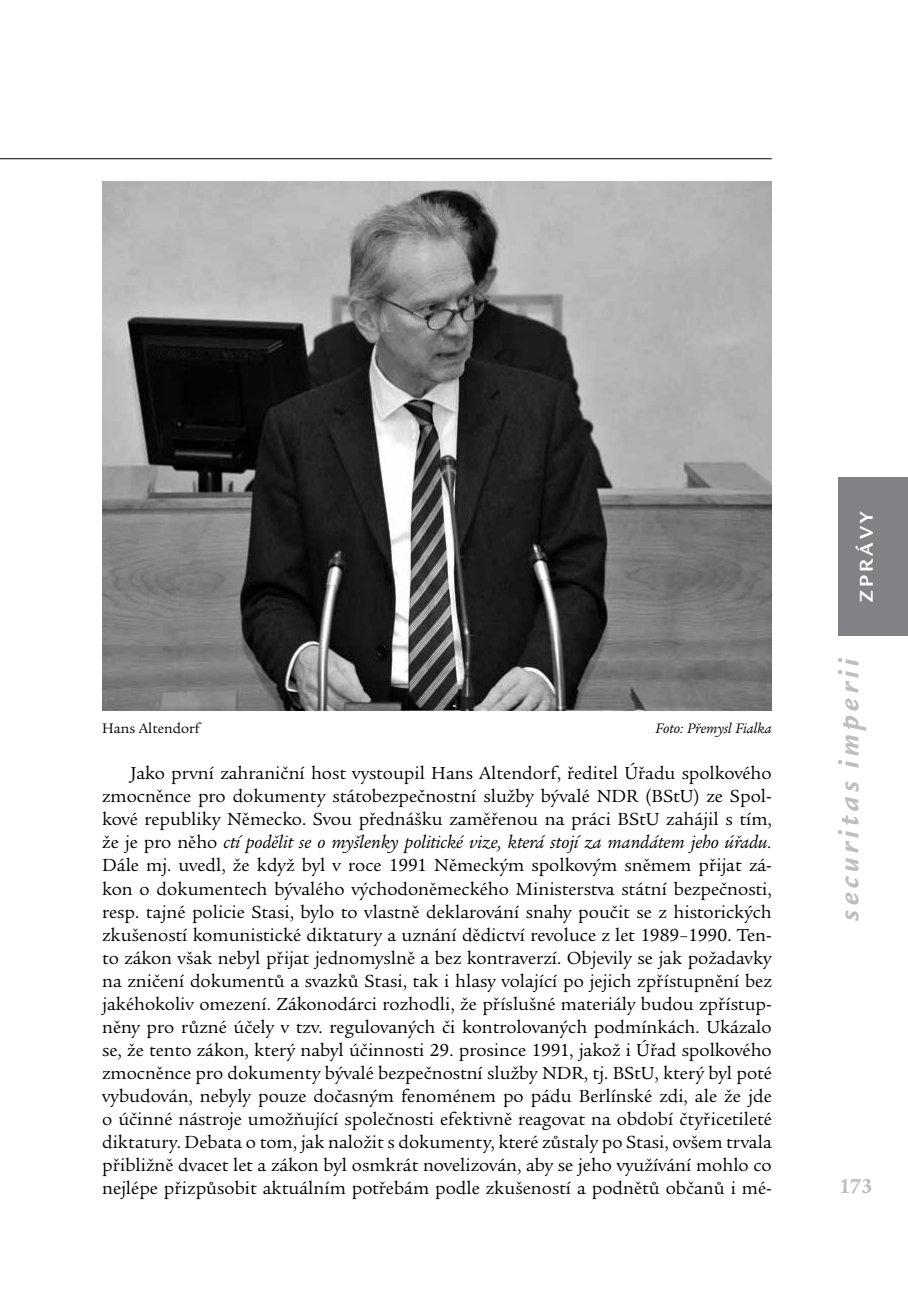
<style>
.page{position:relative;width:908px;height:1304px;background:#fff}
.page>*{position:absolute;margin:0;border:0;box-sizing:border-box;transform-origin:0 0}
.t1{font:italic 700 30px "Legacy Sans Itc TOT";letter-spacing:.15em;color:#bcbec0}
.t2{font:700 22px "Legacy Serif Itc TOT";color:#bcbec0}
.t3{font:700 20px "Legacy Sans Itc TOT";color:#fff}
.t4{font:19px/23px "Legacy Serif Itc TOT";color:#000;text-align:justify}
.t5{font:italic 15px "Legacy Serif Itc TOT";color:#000}
.t6{font:15px "Legacy Serif Itc TOT";color:#000}
.s1{font-style:italic}
</style>
<div class="page">
<hr style="left:0;top:158px;width:771px;height:1px;background:#000">
<div style="left:838px;top:477px;width:69px;height:159px;background:#808285"></div>
<img style="left:102px;top:181px;width:669px;height:529px">
<p class="t6" style="left:102px;top:720px;width:99px">Hans Altendorf</p>
<p class="t5" style="left:655px;top:720px;width:118px">Foto: Přemysl Fialka</p>
<p class="t4" style="left:102px;top:763px;width:670px;text-indent:28px">Jako první zahraniční host vystoupil Hans Altendorf, ředitel Úřadu spolkového zmocněnce pro dokumenty státobezpečnostní služby bývalé NDR</p>
<p class="t4" style="left:102px;top:786px;width:671px;text-indent:543px">(BStU) ze Spol&shy;kové republiky Německo. Svou přednášku zaměřenou na práci BStU zahájil s tím, že je pro něho <span class="s1">ctí podělit se o myšlenky politické vize, která stojí za mandátem jeho úřadu.<br></span>Dále mj. uvedl, že když byl v roce 1991 Německým spolkovým sněmem přijat zá&shy;kon o dokumentech bývalého východoněmeckého Ministerstva státní bezpečnosti, resp. tajné policie Stasi, bylo to vlastně deklarování snahy poučit se z historických zkušeností komunistické diktatury a uznání dědictví revoluce z let 1989–1990. Ten&shy;to zákon však nebyl přijat jednomyslně a bez kontraverzí. Objevily se jak požadavky na zničení dokumentů a svazků Stasi, tak i hlasy volající po jejich zpřístupnění bez jakéhokoliv omezení. Zákonodárci rozhodli, že příslušné materiály budou zpřístup&shy;něny pro různé účely v tzv. regulovaných či kontrolovaných podmínkách. Ukázalo se, že tento zákon, který nabyl účinnosti 29. prosince 1991, jakož i Úřad spolkového zmocněnce pro dokumenty bývalé bezpečnostní služby NDR</p>
<p class="t4" style="left:102px;top:1062px;width:671px;text-indent:481px">, tj. BStU, který byl poté vybudován, nebyly pouze dočasným fenoménem po pádu Berlínské zdi, ale že jde o účinné nástroje umožňující společnosti efektivně reagovat na období čtyřicetileté diktatury. Debata o tom, jak naložit s dokumenty, které zůstaly po Stasi, ovšem trvala přibližně dvacet let a zákon byl osmkrát novelizován, aby se jeho využívání mohlo co nejlépe přizpůsobit aktuálním potřebám podle zkušeností a podnětů občanů i mé-</p>
<p class="t3" style="left:854px;top:602px;width:92px;rotate:-90deg">ZPRÁVY</p>
<h1 class="t1" style="left:830px;top:921px;width:264px;rotate:-90deg">securitas imperii</h1>
<p class="t2" style="left:838px;top:1174px;width:35px">173</p>
</div>
